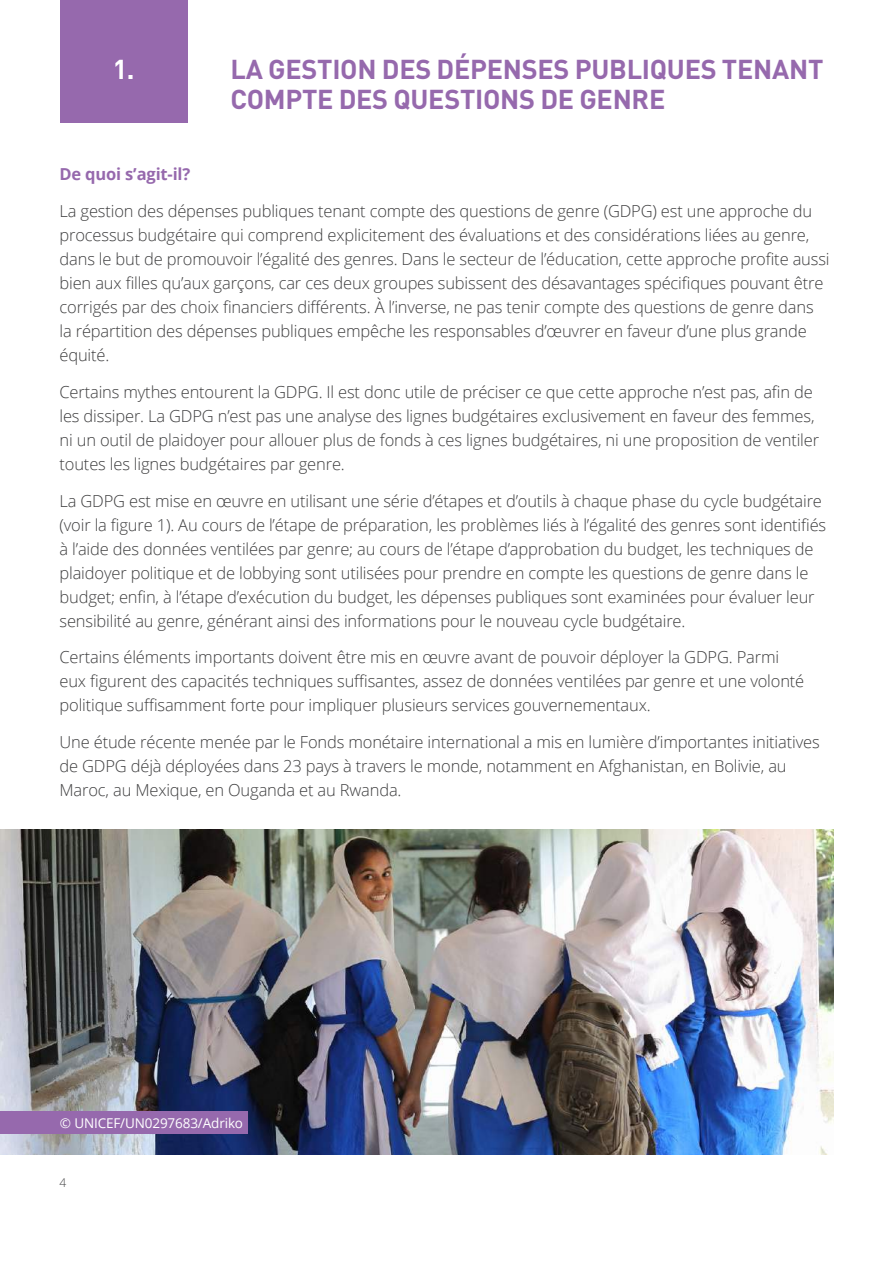
<style>
.page{position:relative;width:893px;height:1263px;background:#fff}
.page>*{position:absolute;margin:0;border:0;box-sizing:border-box;transform-origin:0 0}
.t1{font:700 27px/30px "DIN Pro";letter-spacing:-.01em;color:#9669ad}
.t2{font:700 27px "DIN Pro";color:#fff}
.t3{font:300 16.5px/24px "Open Sans";letter-spacing:-.01em;color:#3e3e3f}
.t4{font:700 16.5px "Open Sans";letter-spacing:-.01em;color:#9669ad}
.t5{font:13.5px "Open Sans";letter-spacing:-.01em;color:#fff}
.t6{font:300 12px "Open Sans";color:#3e3e3f}
</style>
<div class="page">
<div style="left:60px;top:0;width:128px;height:123px;background:#9669ad"></div>
<img style="left:0;top:829px;width:833px;height:326px">
<div style="left:0;top:1111px;width:247px;height:23px;background:#9669ad"></div>
<h1 class="t2" style="left:113px;top:47px;width:23px">1.</h1>
<h1 class="t1" style="left:231px;top:51px;width:594px">LA GESTION DES DÉPENSES PUBLIQUES TENANT<br>COMPTE DES QUESTIONS DE GENRE</h1>
<p class="t4" style="left:60px;top:163px;width:132px">De quoi s’agit-il?</p>
<p class="t3" style="left:60px;top:199px;width:772px">La gestion des dépenses publiques tenant compte des questions de genre (GDPG) est une approche du processus budgétaire qui comprend explicitement des évaluations et des considérations liées au genre, dans le but de promouvoir l’égalité des genres. Dans le secteur de l’éducation, cette approche profite aussi bien aux filles qu’aux garçons, car ces deux groupes subissent des désavantages spécifiques pouvant être corrigés par des choix financiers différents. À l’inverse, ne pas tenir compte des questions de genre dans la répartition des dépenses publiques empêche les responsables d’œuvrer en faveur d’une plus grande équité.</p>
<p class="t3" style="left:60px;top:379px;width:761px">Certains mythes entourent la GDPG. Il est donc utile de préciser ce que cette approche n’est pas, afin de les dissiper. La GDPG n’est pas une analyse des lignes budgétaires exclusivement en faveur des femmes, ni un outil de plaidoyer pour allouer plus de fonds à ces lignes budgétaires, ni une proposition de ventiler toutes les lignes budgétaires par genre.</p>
<p class="t3" style="left:60px;top:488px;width:768px">La GDPG est mise en œuvre en utilisant une série d’étapes et d’outils à chaque phase du cycle budgétaire (voir la figure 1). Au cours de l’étape de préparation, les problèmes liés à l’égalité des genres sont identifiés à l’aide des données ventilées par genre; au cours de l’étape d’approbation du budget, les techniques de plaidoyer politique et de lobbying sont utilisées pour prendre en compte les questions de genre dans le budget; enfin, à l’étape d’exécution du budget, les dépenses publiques sont examinées pour évaluer leur sensibilité au genre, générant ainsi des informations pour le nouveau cycle budgétaire.</p>
<p class="t3" style="left:60px;top:645px;width:746px">Certains éléments importants doivent être mis en œuvre avant de pouvoir déployer la GDPG. Parmi eux figurent des capacités techniques suffisantes, assez de données ventilées par genre et une volonté politique suffisamment forte pour impliquer plusieurs services gouvernementaux.</p>
<p class="t3" style="left:60px;top:730px;width:762px">Une étude récente menée par le Fonds monétaire international a mis en lumière d’importantes initiatives de GDPG déjà déployées dans 23 pays à travers le monde, notamment en Afghanistan, en Bolivie, au<br>Maroc, au Mexique, en Ouganda et au Rwanda.</p>
<p class="t5" style="left:60px;top:1113px;width:185px">© UNICEF/UN0297683/Adriko</p>
<p class="t6" style="left:60px;top:1174px;width:8px">4</p>
</div>
